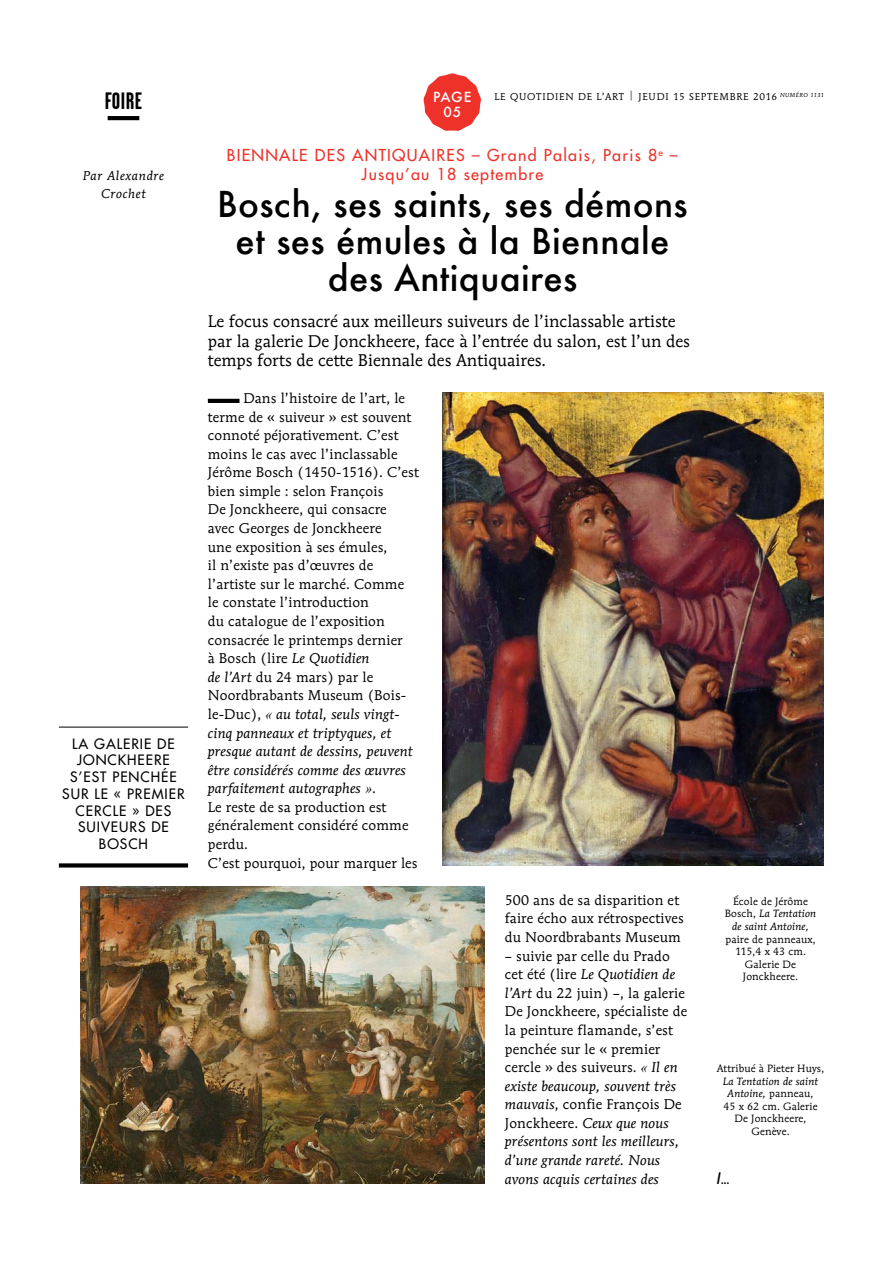
<style>
.page{position:relative;width:893px;height:1263px;background:#fff}
.page>*{position:absolute;margin:0;border:0;box-sizing:border-box;transform-origin:0 0}
.t1{font:500 34.95px/37.2px "Futura";letter-spacing:.01em;color:#000;text-align:center}
.t2{font:700 23.7px "Garage Gothic";letter-spacing:.02em;color:#000}
.t3{font:16.8px/19.5px "Mendoza Roman";color:#000}
.t4{font:700 16.8px "Garage Gothic";color:#000}
.t5{font:16.05px/19.2px "Futura";letter-spacing:.08em;color:#ee3129;text-align:center}
.t6{font:13.95px/18.6px "Mendoza Roman";letter-spacing:.01em;color:#000}
.t7{font:13.95px/16.8px "Futura";letter-spacing:.07em;color:#000;text-align:center}
.t8{font:500 13.65px/15.3px "Futura";letter-spacing:.055em;color:#fff;text-align:center}
.t9{font:italic 12.6px/18.6px "Mendoza Roman";letter-spacing:.05em;color:#000;text-align:center}
.t10{font:10.5px/12.6px "Mendoza Roman";letter-spacing:.01em;color:#000;text-align:center}
.t11{font:9.75px "Mendoza Roman";letter-spacing:.08em;color:#000}
.s1{font-style:italic}
.s2{font-family:"Times New Roman";font-style:italic}
</style>
<div class="page">
<svg style="left:423px;top:73px;width:58px;height:58px"></svg>
<img style="left:81px;top:886px;width:404px;height:298px">
<img style="left:443px;top:393px;width:380px;height:472px">
<hr style="left:59px;top:727px;width:129px;height:1px;background:#000">
<svg style="left:59px;top:863px;width:129px;height:4px"></svg>
<hr style="left:208px;top:399px;width:31px;height:4px;background:#000">
<hr style="left:108px;top:116px;width:31px;height:4px;background:#000">
<p class="t2" style="left:105px;top:88px;width:39px">FOIrE</p>
<p class="t9" style="left:83px;top:166px;width:83px">Par Alexandre<br>Crochet</p>
<p class="t7" style="left:62px;top:735px;width:124px">LA GALERIE DE<br>JONCKHEERE<br>S’EST PENCHÉE<br>SUR LE « PREMIER<br>CERCLE » DES<br>SUIVEURS DE<br>BOSCH</p>
<p class="t8" style="left:433px;top:89px;width:40px">page<br>05</p>
<p class="t11" style="left:494px;top:90px;width:331px">le quotidien de l’art | Jeudi 15 septembre 2016 <sup>numéro</sup> <sup>1131</sup></p>
<p class="t5" style="left:227px;top:145px;width:452px">BIENNALE DES ANTIQUAIRES – GRAND PALAIS, PARIS 8<sup>E</sup> –<br>JUSQU’AU 18 SEPTEMBRE</p>
<p class="t1" style="left:217px;top:185px;width:472px">Bosch, ses saints, ses démons et ses émules à la Biennale des antiquaires</p>
<p class="t3" style="left:208px;top:311px;width:484px">Le focus consacré aux meilleurs suiveurs de l’inclassable artiste par la galerie De Jonckheere, face à l’entrée du salon, est l’un des temps forts de cette Biennale des Antiquaires.</p>
<p class="t6" style="left:208px;top:389px;width:213px;text-indent:35px">Dans l’histoire de l’art, le terme de « suiveur » est souvent connoté péjorativement. C’est moins le cas avec l’inclassable<br>Jérôme Bosch (1450-1516). C’est bien simple : selon François<br>De Jonckheere, qui consacre<br>avec Georges de Jonckheere<br>une exposition à ses émules,<br>il n’existe pas d’œuvres de l’artiste sur le marché. Comme<br>le constate l’introduction<br>du catalogue de l’exposition consacrée le printemps dernier<br>à Bosch (lire <span class="s1">Le Quotidien<br>de l’Art</span> du 24 mars) par le<br>Noordbrabants Museum (Bois&shy;le-Duc), <span class="s2">«</span> <span class="s1">au total, seuls vingt&shy;cinq panneaux et triptyques, et presque autant de dessins, peuvent être considérés comme des œuvres parfaitement autographes</span> <span class="s2">»</span>.<br>Le reste de sa production est généralement considéré comme perdu.<br>C’est pourquoi, pour marquer les</p>
<p class="t6" style="left:505px;top:890px;width:180px">500 ans de sa disparition et faire écho aux rétrospectives du Noordbrabants Museum</p>
<p class="t6" style="left:505px;top:946px;width:184px">– suivie par celle du Prado cet été (lire <span class="s1">Le Quotidien de l’Art</span> du 22 juin) –, la galerie<br>De Jonckheere, spécialiste de la peinture flamande, s’est penchée sur le « premier cercle » des suiveurs. <span class="s2">«</span> <span class="s1">Il en existe beaucoup, souvent très mauvais</span>, confie François De<br>Jonckheere. <span class="s1">Ceux que nous présentons sont les meilleurs, d’une grande rareté. Nous avons acquis certaines des</span></p>
<p class="t10" style="left:725px;top:895px;width:93px">École de Jérôme<br>Bosch, <span class="s1">La Tentation de saint Antoine, </span>paire de panneaux,<br>115,4 x 43 cm.<br>Galerie De<br>Jonckheere.</p>
<p class="t10" style="left:717px;top:1062px;width:109px">Attribué à Pieter Huys,<br><span class="s1">La Tentation de saint<br>Antoine,</span> panneau,<br>45 x 62 cm. Galerie<br>De Jonckheere,<br>Genève.</p>
<p class="t4" style="left:717px;top:1169px;width:14px">/…</p>
</div>
